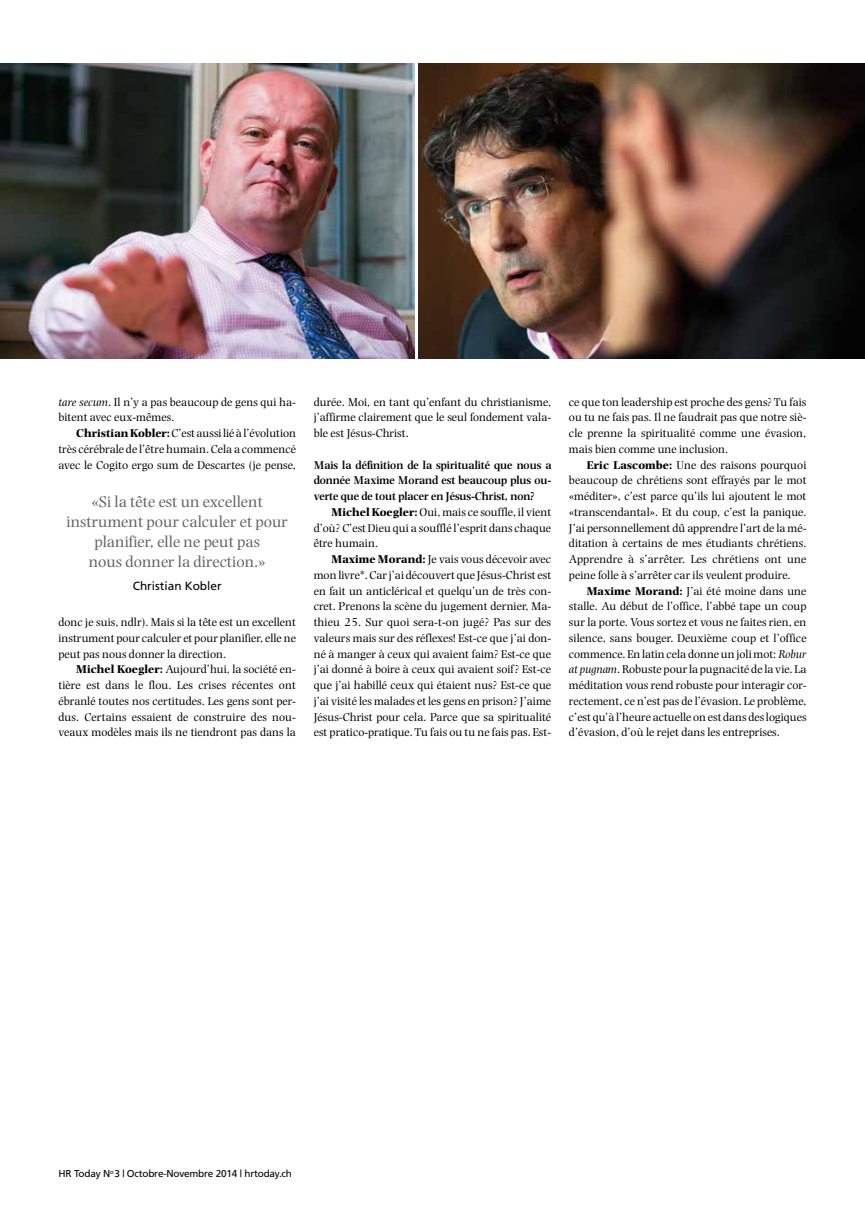
<style>
.page{position:relative;width:865px;height:1205px;background:#fff}
.page>*{position:absolute;margin:0;border:0;box-sizing:border-box;transform-origin:0 0}
.t1{font:16.25px/20px "Photina";color:#646363;text-align:center}
.t2{font:11.88px/15.8px "Photina";color:#000;text-align:justify}
.t3{font:600 11.88px/15.8px "Photina";color:#000;text-align:justify}
.t4{font:11.88px "Frutiger";color:#000}
.t5{font:10px "Frutiger";letter-spacing:-.02em;color:#000}
.s1{font-style:italic}
.s2{font-weight:700}
</style>
<div class="page">
<img style="left:0;top:64px;width:415px;height:294px">
<img style="left:418px;top:64px;width:447px;height:294px">
<p class="t2" style="left:58px;top:394px;width:239px"><span class="s1">tare secum</span>. Il n’y a pas beaucoup de gens qui ha&shy;bitent avec eux-mêmes.</p>
<p class="t2" style="left:58px;top:425px;width:239px;text-indent:18px"><span class="s2">Christian Kobler:</span> C’est aussi lié à l’évolution très cérébrale de l’être humain. Cela a commencé avec le Cogito ergo sum de Descartes (je pense,</p>
<h1 class="t1" style="left:67px;top:491px;width:223px">«Si la tête est un excellent instrument pour calculer et pour planifier, elle ne peut pas<br>nous donner la direction.»</h1>
<p class="t4" style="left:133px;top:578px;width:90px">Christian Kobler</p>
<p class="t2" style="left:58px;top:614px;width:239px">donc je suis, ndlr). Mais si la tête est un excellent instrument pour calculer et pour planifier, elle ne peut pas nous donner la direction.</p>
<p class="t2" style="left:58px;top:662px;width:239px;text-indent:18px"><span class="s2">Michel Koegler:</span> Aujourd’hui, la société en&shy;tière est dans le flou. Les crises récentes ont ébranlé toutes nos certitudes. Les gens sont per&shy;dus. Certains essaient de construire des nou&shy;veaux modèles mais ils ne tiendront pas dans la</p>
<p class="t2" style="left:314px;top:394px;width:239px">durée. Moi, en tant qu’enfant du christianisme, j’affirme clairement que le seul fondement vala&shy;ble est Jésus-Christ.</p>
<p class="t3" style="left:314px;top:457px;width:239px">Mais la définition de la spiritualité que nous a donnée Maxime Morand est beaucoup plus ou&shy;verte que de tout placer en Jésus-Christ, non?</p>
<p class="t2" style="left:314px;top:504px;width:239px;text-indent:18px"><span class="s2">Michel Koegler:</span> Oui, mais ce souffle, il vient d’où? C’est Dieu qui a soufflé l’esprit dans chaque être humain.</p>
<p class="t2" style="left:314px;top:551px;width:239px;text-indent:18px"><span class="s2">Maxime Morand:</span> Je vais vous décevoir avec mon livre*. Car j’ai découvert que Jésus-Christ est en fait un anticlérical et quelqu’un de très con&shy;cret. Prenons la scène du jugement dernier, Ma&shy;thieu 25. Sur quoi sera-t-on jugé? Pas sur des valeurs mais sur des réflexes! Est-ce que j’ai don&shy;né à manger à ceux qui avaient faim? Est-ce que j’ai donné à boire à ceux qui avaient soif? Est-ce que j’ai habillé ceux qui étaient nus? Est-ce que j’ai visité les malades et les gens en prison? J’aime Jésus-Christ pour cela. Parce que sa spiritualité est pratico-pratique. Tu fais ou tu ne fais pas. Est-</p>
<p class="t2" style="left:569px;top:394px;width:239px">ce que ton leadership est proche des gens? Tu fais ou tu ne fais pas. Il ne faudrait pas que notre siè&shy;cle prenne la spiritualité comme une évasion, mais bien comme une inclusion.</p>
<p class="t2" style="left:569px;top:457px;width:239px;text-indent:18px"><span class="s2">Eric Lascombe:</span> Une des raisons pourquoi beaucoup de chrétiens sont effrayés par le mot «méditer», c’est parce qu’ils lui ajoutent le mot «transcendantal». Et du coup, c’est la panique.<br>J’ai personnellement dû apprendre l’art de la mé&shy;ditation à certains de mes étudiants chrétiens.<br>Apprendre à s’arrêter. Les chrétiens ont une peine folle à s’arrêter car ils veulent produire.</p>
<p class="t2" style="left:569px;top:583px;width:239px;text-indent:18px"><span class="s2">Maxime Morand:</span> J’ai été moine dans une stalle. Au début de l’office, l’abbé tape un coup sur la porte. Vous sortez et vous ne faites rien, en silence, sans bouger. Deuxième coup et l’office commence. En latin cela donne un joli mot: <span class="s1">Robur at pugnam</span>. Robuste pour la pugnacité de la vie. La méditation vous rend robuste pour interagir cor&shy;rectement, ce n’est pas de l’évasion. Le problème, c’est qu’à l’heure actuelle on est dans des logiques d’évasion, d’où le rejet dans les entreprises.</p>
<p class="t5" style="left:58px;top:1168px;width:235px">HR Today N<sup>o</sup>3 | Octobre-Novembre 2014 | hrtoday.ch</p>
</div>
